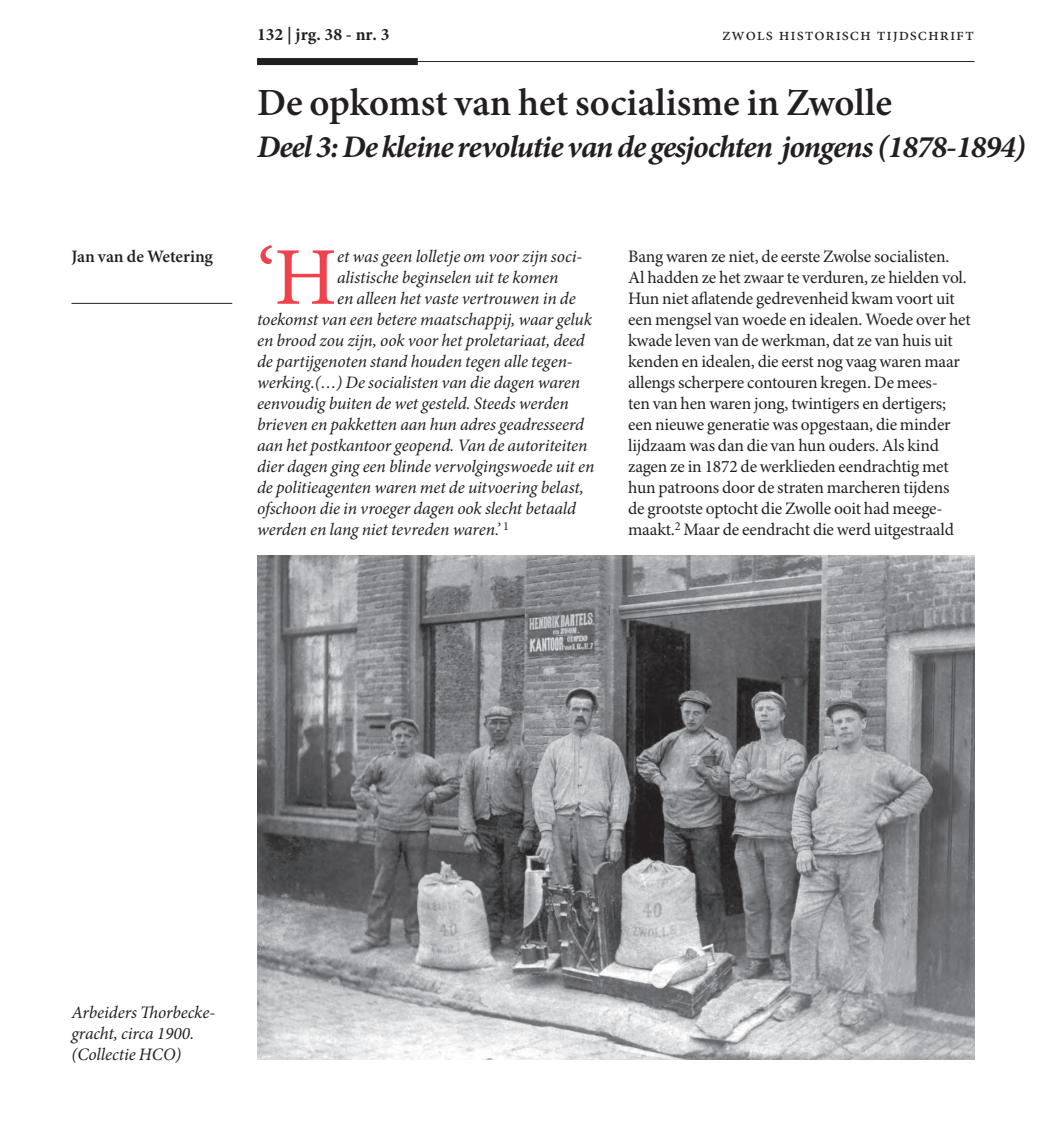
<style>
.page{position:relative;width:1046px;height:1145px;background:#fff}
.page>*{position:absolute;margin:0;border:0;box-sizing:border-box;transform-origin:0 0}
.t1{font:82.08px "Minion Pro";color:#ee434d}
.t2{font:600 38.5px "Minion Pro";color:#231f20}
.t3{font:italic 700 31.5px "Minion Pro";letter-spacing:-.03em;color:#231f20}
.t4{font:italic 17.5px/21px "Minion Pro";letter-spacing:-.005em;color:#231f20}
.t5{font:17.5px/21px "Minion Pro";letter-spacing:-.01em;color:#231f20}
.t6{font:17.5px "Minion Pro";letter-spacing:.05em;color:#231f20}
.t7{font:600 17.5px "Minion Pro";letter-spacing:-.005em;color:#231f20}
.t8{font:700 17.5px "Minion Pro";color:#231f20}
</style>
<div class="page">
<hr style="left:257px;top:61px;width:717px;height:1px;background:#231f20">
<div style="left:257px;top:58px;width:161px;height:7px;background:#231f20"></div>
<img style="left:257px;top:556px;width:717px;height:504px">
<hr style="left:71px;top:303px;width:161px;height:1px;background:#231f20">
<p class="t7" style="left:71px;top:246px;width:143px">Jan van de Wetering</p>
<p class="t8" style="left:257px;top:22px;width:134px">132 | jrg. 38 - nr. 3</p>
<p class="t6" style="left:722px;top:24px;width:253px">zwols historisch tijdschrift</p>
<h2 class="t2" style="left:257px;top:79px;width:637px">De opkomst van het socialisme in Zwolle</h2>
<h3 class="t3" style="left:257px;top:124px;width:770px">Deel 3: De kleine revolutie van de gesjochten jongens (1878-1894)</h3>
<h1 class="t1" style="left:257px;top:229px;width:82px">‘H</h1>
<p class="t4" style="left:337px;top:246px;width:247px">et was geen lolletje om voor zijn soci-</p>
<p class="t4" style="left:337px;top:267px;width:223px">alistische beginselen uit te komen</p>
<p class="t4" style="left:337px;top:288px;width:240px">en alleen het vaste vertrouwen in de</p>
<p class="t4" style="left:257px;top:309px;width:336px">toekomst van een betere maatschappij, waar geluk</p>
<p class="t4" style="left:257px;top:330px;width:329px">en brood zou zijn, ook voor het proletariaat, deed</p>
<p class="t4" style="left:257px;top:351px;width:317px">de partijgenoten stand houden tegen alle tegen-</p>
<p class="t4" style="left:257px;top:372px;width:324px">werking.(…) De socialisten van die dagen waren</p>
<p class="t4" style="left:257px;top:393px;width:313px">eenvoudig buiten de wet gesteld. Steeds werden</p>
<p class="t4" style="left:257px;top:414px;width:328px">brieven en pakketten aan hun adres geadresseerd</p>
<p class="t4" style="left:257px;top:435px;width:332px">aan het postkantoor geopend. Van de autoriteiten</p>
<p class="t4" style="left:257px;top:456px;width:339px">dier dagen ging een blinde vervolgingswoede uit en</p>
<p class="t4" style="left:257px;top:477px;width:328px">de politieagenten waren met de uitvoering belast,</p>
<p class="t4" style="left:257px;top:498px;width:320px">ofschoon die in vroeger dagen ook slecht betaald</p>
<p class="t4" style="left:257px;top:519px;width:253px">werden en lang niet tevreden waren.’ <sup>1</sup></p>
<p class="t5" style="left:628px;top:246px;width:344px">Bang waren ze niet, de eerste Zwolse socialisten.<br>Al hadden ze het zwaar te verduren, ze hielden vol.<br>Hun niet aflatende gedrevenheid kwam voort uit een mengsel van woede en idealen. Woede over het kwade leven van de werkman, dat ze van huis uit kenden en idealen, die eerst nog vaag waren maar allengs scherpere contouren kregen. De mees-<br>ten van hen waren jong, twintigers en dertigers; een nieuwe generatie was opgestaan, die minder lijdzaam was dan die van hun ouders. Als kind zagen ze in 1872 de werklieden eendrachtig met hun patroons door de straten marcheren tijdens<br>de grootste optocht die Zwolle ooit had meege&shy;maakt.<sup>2</sup> Maar de eendracht die werd uitgestraald</p>
<p class="t4" style="left:71px;top:1002px;width:145px">Arbeiders Thorbecke&shy;gracht, circa 1900. (Collectie HCO)</p>
</div>
